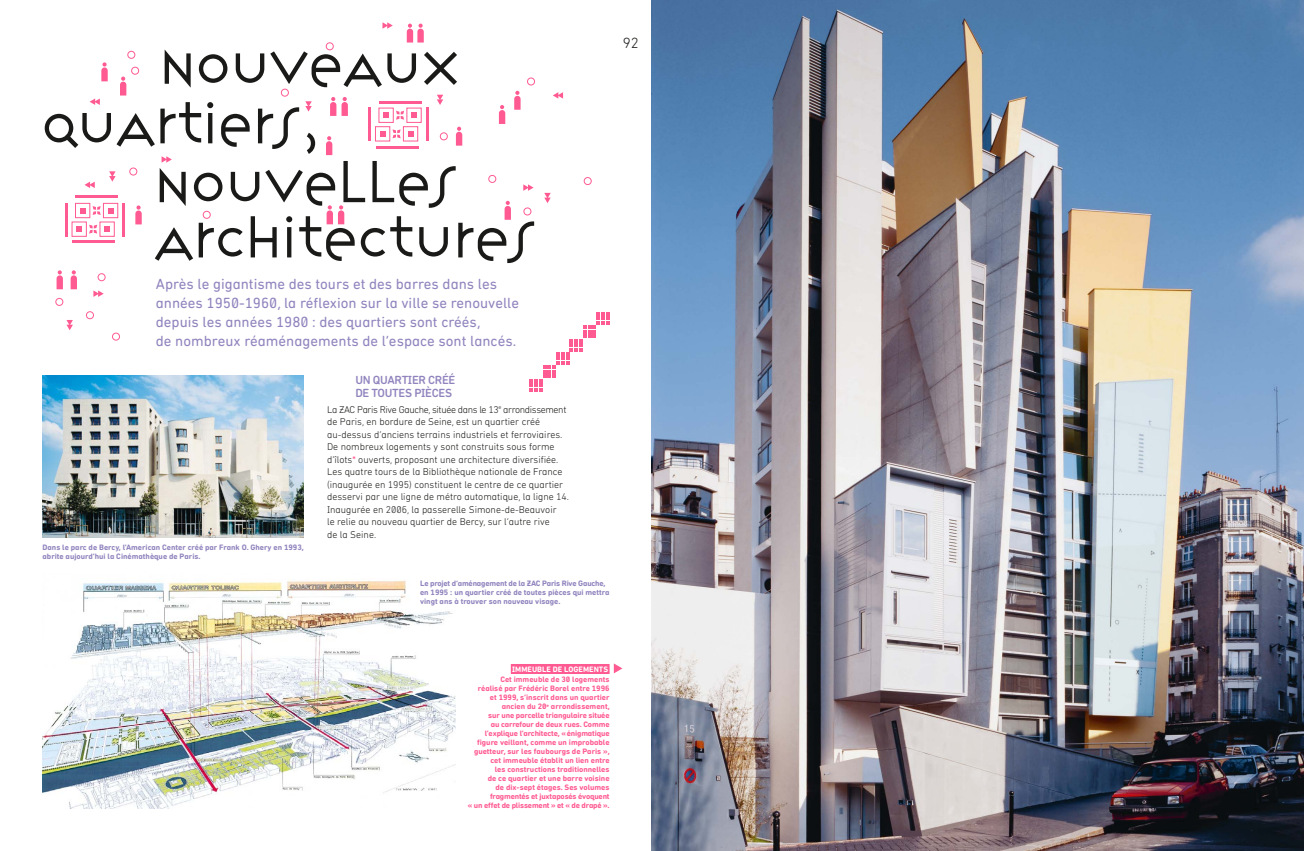
<style>
.page{position:relative;width:1304px;height:851px;background:#fff}
.page>*{position:absolute;margin:0;border:0;box-sizing:border-box;transform-origin:0 0}
.t1{font:300 52px/57px "Variex";color:#1a1a18}
.t2{font:15px/19px "DIN Next Rounded LT Pro";color:#9184be}
.t3{font:300 15px "DIN Next Rounded LT Pro";color:#1a1a18}
.t4{font:500 12px/13px "DIN Next Rounded LT Pro";letter-spacing:-.025em;color:#9184be}
.t5{font:300 10px/12.5px "DIN Next Rounded LT Pro";color:#1a1a18}
.t6{font:700 8px/9px "DIN Next Rounded LT Pro";color:#ff5a91;text-align:right}
.t7{font:700 8px/9px "DIN Next Rounded LT Pro";color:#9184be}
.t8{font:700 8px "DIN Next Rounded LT Pro";color:#fff}
.s1{font-weight:500;color:#ff5a91}
</style>
<div class="page">
<img style="left:43px;top:579px;width:413px;height:229px">
<hr style="left:75px;top:195px;width:42px;height:2px;background:#ff5a91">
<hr style="left:72px;top:241px;width:42px;height:2px;background:#ff5a91">
<hr style="left:123px;top:204px;width:2px;height:33px;background:#ff5a91">
<hr style="left:65px;top:204px;width:2px;height:33px;background:#ff5a91">
<div style="left:75px;top:203px;width:15px;height:15px;border:1px solid #ff5a91"></div>
<svg style="left:80px;top:208px;width:5px;height:5px"></svg>
<div style="left:103px;top:203px;width:15px;height:15px;border:1px solid #ff5a91"></div>
<svg style="left:108px;top:208px;width:5px;height:5px"></svg>
<svg style="left:93px;top:206px;width:8px;height:9px"></svg>
<div style="left:72px;top:222px;width:15px;height:14px;border:1px solid #ff5a91"></div>
<svg style="left:77px;top:226px;width:5px;height:6px"></svg>
<div style="left:100px;top:222px;width:15px;height:14px;border:1px solid #ff5a91"></div>
<svg style="left:105px;top:226px;width:5px;height:6px"></svg>
<svg style="left:89px;top:225px;width:8px;height:8px"></svg>
<hr style="left:376px;top:147px;width:42px;height:2px;background:#ff5a91">
<hr style="left:379px;top:101px;width:42px;height:2px;background:#ff5a91">
<hr style="left:369px;top:107px;width:2px;height:34px;background:#ff5a91">
<hr style="left:426px;top:107px;width:2px;height:34px;background:#ff5a91">
<div style="left:403px;top:126px;width:15px;height:15px;border:1px solid #ff5a91"></div>
<svg style="left:408px;top:131px;width:5px;height:5px"></svg>
<div style="left:375px;top:126px;width:15px;height:15px;border:1px solid #ff5a91"></div>
<svg style="left:380px;top:131px;width:5px;height:5px"></svg>
<svg style="left:393px;top:129px;width:8px;height:9px"></svg>
<div style="left:407px;top:108px;width:14px;height:15px;border:1px solid #ff5a91"></div>
<svg style="left:412px;top:113px;width:5px;height:5px"></svg>
<div style="left:379px;top:108px;width:15px;height:15px;border:1px solid #ff5a91"></div>
<svg style="left:384px;top:113px;width:5px;height:5px"></svg>
<svg style="left:396px;top:111px;width:8px;height:9px"></svg>
<svg style="left:120px;top:77px;width:6px;height:18px"></svg>
<svg style="left:330px;top:97px;width:6px;height:19px"></svg>
<svg style="left:101px;top:62px;width:7px;height:19px"></svg>
<svg style="left:342px;top:97px;width:6px;height:19px"></svg>
<svg style="left:456px;top:127px;width:6px;height:19px"></svg>
<svg style="left:407px;top:24px;width:17px;height:19px"></svg>
<svg style="left:505px;top:201px;width:6px;height:19px"></svg>
<svg style="left:327px;top:205px;width:17px;height:19px"></svg>
<svg style="left:57px;top:270px;width:6px;height:19px"></svg>
<svg style="left:499px;top:105px;width:6px;height:19px"></svg>
<svg style="left:71px;top:270px;width:6px;height:19px"></svg>
<svg style="left:135px;top:205px;width:7px;height:19px"></svg>
<svg style="left:514px;top:91px;width:7px;height:19px"></svg>
<svg style="left:326px;top:136px;width:6px;height:19px"></svg>
<div style="left:524px;top:208px;width:7px;height:7px;border:1px solid #ff5a91;border-radius:50%"></div>
<div style="left:440px;top:132px;width:8px;height:8px;border:1px solid #ff5a91;border-radius:50%"></div>
<div style="left:584px;top:177px;width:7px;height:8px;border:1px solid #ff5a91;border-radius:50%"></div>
<div style="left:489px;top:175px;width:7px;height:8px;border:1px solid #ff5a91;border-radius:50%"></div>
<div style="left:56px;top:298px;width:7px;height:7px;border:1px solid #ff5a91;border-radius:50%"></div>
<div style="left:86px;top:311px;width:8px;height:8px;border:1px solid #ff5a91;border-radius:50%"></div>
<div style="left:326px;top:43px;width:8px;height:7px;border:1px solid #ff5a91;border-radius:50%"></div>
<div style="left:203px;top:211px;width:8px;height:7px;border:1px solid #ff5a91;border-radius:50%"></div>
<div style="left:98px;top:273px;width:7px;height:8px;border:1px solid #ff5a91;border-radius:50%"></div>
<div style="left:527px;top:78px;width:8px;height:7px;border:1px solid #ff5a91;border-radius:50%"></div>
<div style="left:281px;top:89px;width:8px;height:7px;border:1px solid #ff5a91;border-radius:50%"></div>
<div style="left:128px;top:51px;width:7px;height:8px;border:1px solid #ff5a91;border-radius:50%"></div>
<div style="left:131px;top:67px;width:8px;height:7px;border:1px solid #ff5a91;border-radius:50%"></div>
<div style="left:130px;top:168px;width:7px;height:7px;border:1px solid #ff5a91;border-radius:50%"></div>
<svg style="left:305px;top:101px;width:7px;height:11px"></svg>
<svg style="left:109px;top:171px;width:7px;height:11px"></svg>
<svg style="left:437px;top:95px;width:6px;height:10px"></svg>
<svg style="left:544px;top:193px;width:7px;height:10px"></svg>
<div style="left:112px;top:333px;width:8px;height:7px;border:1px solid #ff5a91;border-radius:50%"></div>
<svg style="left:66px;top:320px;width:7px;height:10px"></svg>
<svg style="left:84px;top:182px;width:11px;height:6px"></svg>
<svg style="left:382px;top:22px;width:11px;height:7px"></svg>
<svg style="left:523px;top:184px;width:11px;height:7px"></svg>
<svg style="left:162px;top:156px;width:10px;height:7px"></svg>
<svg style="left:553px;top:92px;width:10px;height:7px"></svg>
<svg style="left:93px;top:290px;width:11px;height:7px"></svg>
<svg style="left:90px;top:98px;width:10px;height:7px"></svg>
<img style="left:652px;top:0;width:652px;height:850px">
<img style="left:43px;top:375px;width:260px;height:162px">
<svg style="left:529px;top:312px;width:80px;height:79px"></svg>
<div style="left:511px;top:664px;width:99px;height:10px;background:#ff5a91"></div>
<svg style="left:614px;top:663px;width:8px;height:10px"></svg>
<h1 class="t1" style="left:159px;top:33px;width:302px">NOUVEAUX</h1>
<h1 class="t1" style="left:154px;top:92px;width:382px;text-indent:-112px">QUARTIERS,<br>NOUVELLES<br>ARCHITECTURES</h1>
<h2 class="t2" style="left:156px;top:274px;width:365px">Après le gigantisme des tours et des barres dans les années 1950-1960, la réflexion sur la ville se renouvelle depuis les années 1980 : des quartiers sont créés,<br>de nombreux réaménagements de l’espace sont lancés.</h2>
<p class="t7" style="left:43px;top:542px;width:263px">Dans le parc de Bercy, l’American Center créé par Frank O. Ghery en 1993, abrite aujourd’hui la Cinémathèque de Paris.</p>
<p class="t4" style="left:355px;top:373px;width:102px">UN QUARTIER CRÉÉ<br>DE TOUTES PIÈCES</p>
<p class="t5" style="left:327px;top:403px;width:244px">La ZAC Paris Rive Gauche, située dans le 13<sup>e</sup> arrondissement de Paris, en bordure de Seine, est un quartier créé au-dessus d’anciens terrains industriels et ferroviaires.<br>De nombreux logements y sont construits sous forme d’îlots<span class="s1">*</span> ouverts, proposant une architecture diversifiée.<br>Les quatre tours de la Bibliothèque nationale de France (inaugurée en 1995) constituent le centre de ce quartier desservi par une ligne de métro automatique, la ligne 14.<br>Inaugurée en 2006, la passerelle Simone-de-Beauvoir<br>le relie au nouveau quartier de Bercy, sur l’autre rive<br>de la Seine.</p>
<p class="t7" style="left:420px;top:578px;width:191px">Le projet d’aménagement de la ZAC Paris Rive Gauche, en 1995 : un quartier créé de toutes pièces qui mettra vingt ans à trouver son nouveau visage.</p>
<h2 class="t3" style="left:623px;top:34px;width:17px">92</h2>
<p class="t8" style="left:512px;top:664px;width:97px">IMMEUBLE DE LOGEMENTS</p>
<p class="t6" style="left:468px;top:675px;width:143px">Cet immeuble de 30 logements<br>réalisé par Frédéric Borel entre 1996<br>et 1999, s’inscrit dans un quartier ancien du 20<sup>e</sup> arrondissement,<br>sur une parcelle triangulaire située<br>au carrefour de deux rues. Comme l’explique l’architecte, «énigmatique figure veillant, comme un improbable guetteur, sur les faubourgs de Paris », cet immeuble établit un lien entre<br>les constructions traditionnelles<br>de ce quartier et une barre voisine<br>de dix-sept étages. Ses volumes fragmentés et juxtaposés évoquent<br>« un effet de plissement » et « de drapé ».</p>
</div>
